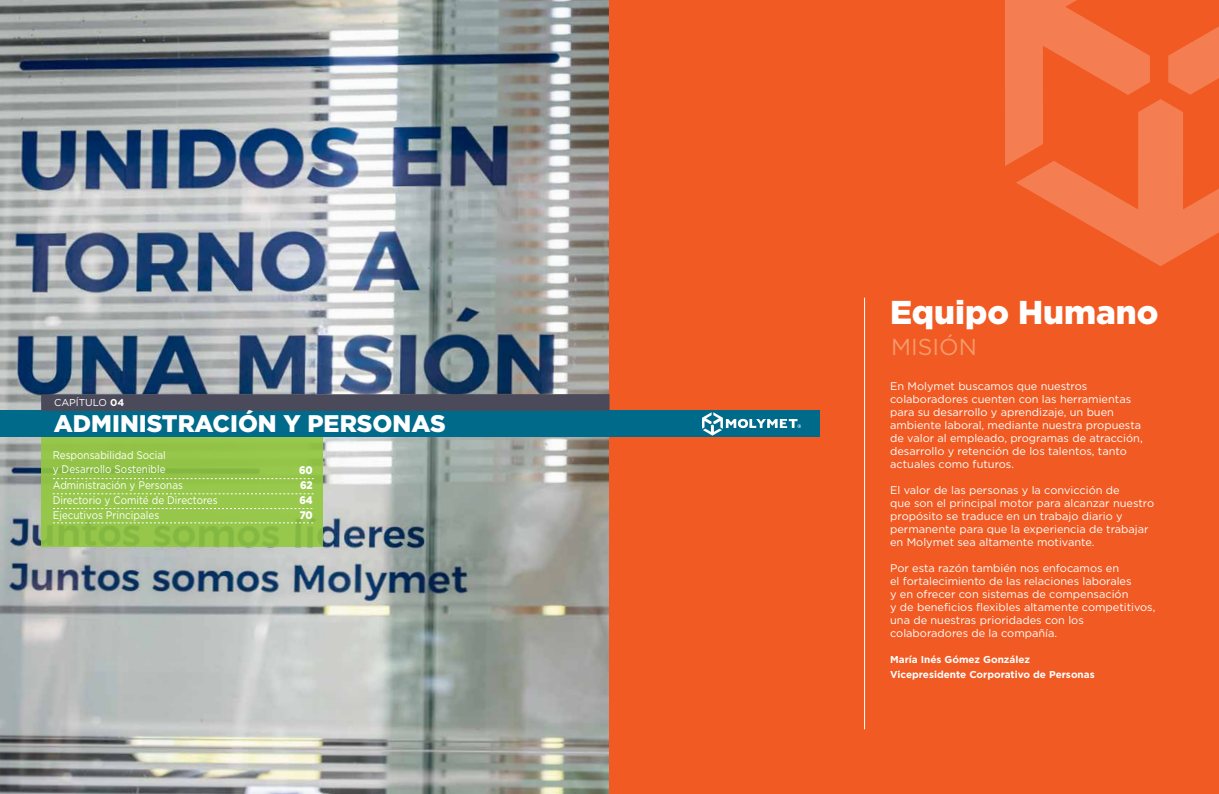
<style>
.page{position:relative;width:1219px;height:794px;background:#fff}
.page>*{position:absolute;margin:0;border:0;box-sizing:border-box;transform-origin:0 0}
.t1{font:900 33px "Gotham";color:#fff}
.t2{font:900 24px "Gotham";color:#fff}
.t3{font:23px "Gotham";color:#f79a6c}
.t4{font:11px/13px "Gotham";color:#fff}
.t5{font:11px/14px "Gotham";color:#fff;scale:.9 1}
.t6{font:900 11px "Gotham";color:#fff;scale:.9 1}
.t7{font:700 10px/14.4px "Gotham";color:#fff}
.t8{font:10px "Gotham";color:#fff}
.s1{font-weight:700}
</style>
<div class="page">
<img style="left:0;top:0;width:609px;height:794px">
<div style="left:610px;top:0;width:609px;height:794px;background:#f15a22"></div>
<svg style="left:1005px;top:0;width:214px;height:266px"></svg>
<hr style="left:864px;top:298px;width:1px;height:431px;background:#fff">
<svg style="left:41px;top:437px;width:282px;height:109px;background:#93c449"></svg>
<svg style="left:53px;top:522px;width:260px;height:1px"></svg>
<svg style="left:53px;top:478px;width:261px;height:1px"></svg>
<svg style="left:53px;top:493px;width:261px;height:1px"></svg>
<svg style="left:53px;top:508px;width:259px;height:1px"></svg>
<div style="left:0;top:411px;width:819px;height:26px;background:#006a8a"></div>
<div style="left:41px;top:394px;width:568px;height:17px;background:#4b4a5a"></div>
<svg style="left:702px;top:412px;width:99px;height:23px"></svg>
<p class="t8" style="left:54px;top:396px;width:72px">CAPÍTULO <span class="s1">04</span></p>
<h2 class="t2" style="left:54px;top:407px;width:393px">ADMINISTRACIÓN Y PERSONAS</h2>
<p class="t5" style="left:53px;top:448px;width:127px">Responsabilidad Social y Desarrollo Sostenible</p>
<p class="t6" style="left:299px;top:463px;width:17px">60</p>
<p class="t5" style="left:53px;top:478px;width:146px">Administración y Personas</p>
<p class="t6" style="left:300px;top:478px;width:16px">62</p>
<p class="t5" style="left:53px;top:493px;width:185px">Directorio y Comité de Directores</p>
<p class="t6" style="left:299px;top:493px;width:16px">64</p>
<p class="t5" style="left:53px;top:508px;width:120px">Ejecutivos Principales</p>
<p class="t6" style="left:300px;top:508px;width:16px">70</p>
<h1 class="t1" style="left:890px;top:290px;width:270px">Equipo Humano</h1>
<h3 class="t3" style="left:891px;top:332px;width:87px">MISIÓN</h3>
<p class="t4" style="left:890px;top:379px;width:254px">En Molymet buscamos que nuestros colaboradores cuenten con las herramientas para su desarrollo y aprendizaje, un buen ambiente laboral, mediante nuestra propuesta de valor al empleado, programas de atracción, desarrollo y retención de los talentos, tanto actuales como futuros.</p>
<p class="t4" style="left:890px;top:483px;width:266px">El valor de las personas y la convicción de<br>que son el principal motor para alcanzar nuestro propósito se traduce en un trabajo diario y permanente para que la experiencia de trabajar en Molymet sea altamente motivante.</p>
<p class="t4" style="left:890px;top:561px;width:267px">Por esta razón también nos enfocamos en<br>el fortalecimiento de las relaciones laborales<br>y en ofrecer con sistemas de compensación<br>y de beneficios flexibles altamente competitivos, una de nuestras prioridades con los colaboradores de la compañía.</p>
<p class="t7" style="left:890px;top:652px;width:206px">María Inés Gómez González<br>Vicepresidente Corporativo de Personas</p>
</div>
